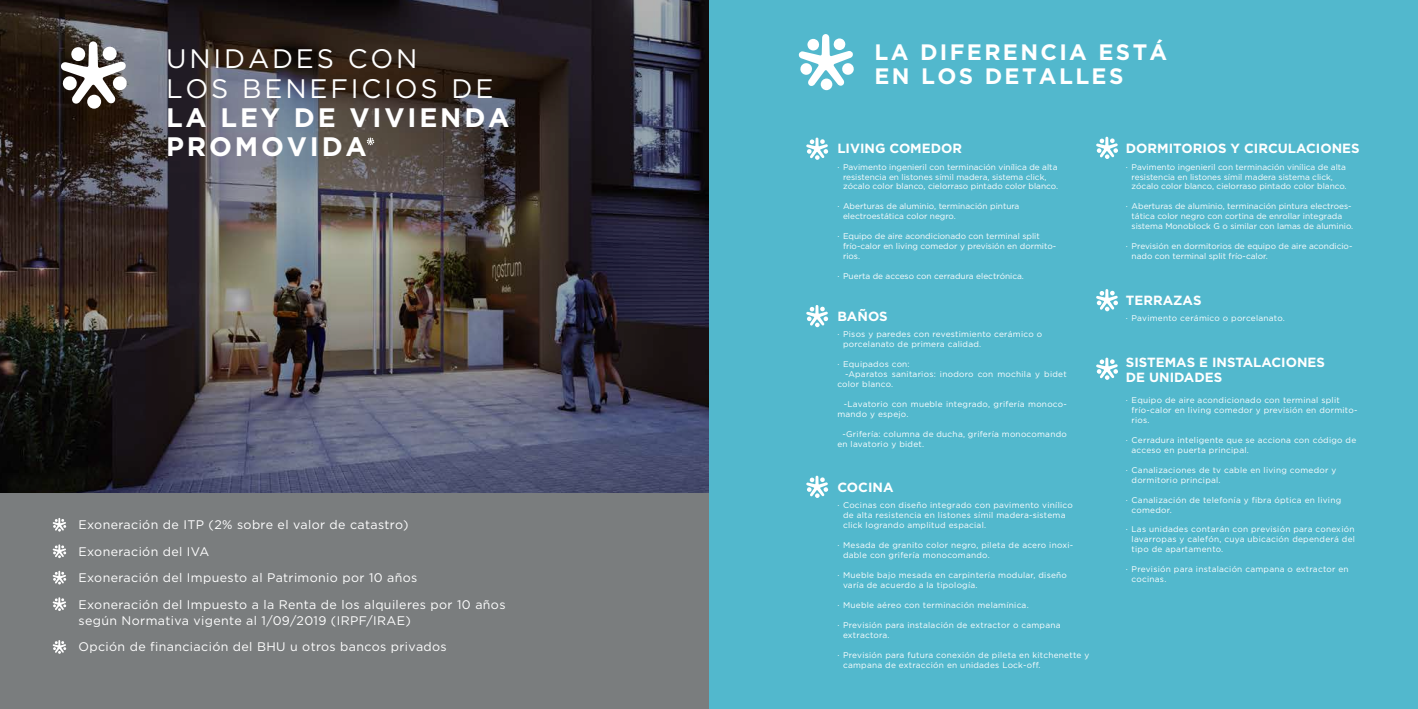
<style>
.page{position:relative;width:1418px;height:709px;background:#fff}
.page>*{position:absolute;margin:0;border:0;box-sizing:border-box;transform-origin:0 0}
.t1{font:26.7px/29.2px "Gotham";letter-spacing:.105em;color:#fff}
.t2{font:700 26.7px/29.2px "Gotham";letter-spacing:.105em;color:#fff}
.t3{font:700 22.3px/24.4px "Gotham";letter-spacing:.105em;color:#fff}
.t4{font:700 13.3px/15.5px "Gotham";color:#fff}
.t5{font:12.4px/26.4px "Gotham";letter-spacing:.03em;color:#fff}
.t6{font:8.3px/10px "Gotham";letter-spacing:.03em;color:#fff}
.t7{font:8.3px/10px "Gotham";color:#fff}
</style>
<div class="page">
<img style="left:0;top:0;width:709px;height:493px">
<div style="left:87px;top:95px;width:14px;height:14px;background:#fff;border-radius:7px"></div>
<svg style="left:61px;top:41px;width:67px;height:63px"></svg>
<svg style="left:367px;top:137px;width:7px;height:8px"></svg>
<div style="left:0;top:493px;width:709px;height:216px;background:#7a7d7e"></div>
<svg style="left:53px;top:518px;width:13px;height:13px"></svg>
<svg style="left:53px;top:544px;width:13px;height:14px"></svg>
<svg style="left:53px;top:570px;width:13px;height:14px"></svg>
<svg style="left:53px;top:597px;width:13px;height:14px"></svg>
<svg style="left:53px;top:640px;width:13px;height:13px"></svg>
<div style="left:709px;top:0;width:708px;height:709px;background:#52b8cd"></div>
<div style="left:820px;top:79px;width:12px;height:11px;background:#fff;border-radius:6px"></div>
<svg style="left:798px;top:34px;width:56px;height:52px"></svg>
<svg style="left:806px;top:137px;width:22px;height:23px"></svg>
<svg style="left:806px;top:305px;width:22px;height:22px"></svg>
<svg style="left:806px;top:475px;width:22px;height:23px"></svg>
<svg style="left:1096px;top:357px;width:22px;height:23px"></svg>
<svg style="left:1096px;top:289px;width:22px;height:22px"></svg>
<svg style="left:1096px;top:137px;width:22px;height:22px"></svg>
<h1 class="t1" style="left:166px;top:44px;width:329px">UNIDADES CON<br>LOS BENEFICIOS DE</h1>
<h1 class="t2" style="left:166px;top:102px;width:345px">LA LEY DE VIVIENDA<br>PROMOVIDA</h1>
<h3 class="t5" style="left:78px;top:511px;width:428px">Exoneración de ITP (2% sobre el valor de catastro)<br>Exoneración del IVA<br>Exoneración del Impuesto al Patrimonio por 10 años<br>Exoneración del Impuesto a la Renta de los alquileres por 10 años</h3>
<h3 class="t5" style="left:78px;top:607px;width:370px">según Normativa vigente al 1/09/2019 (IRPF/IRAE)<br>Opción de financiación del BHU u otros bancos privados</h3>
<h2 class="t3" style="left:874px;top:39px;width:294px">LA DIFERENCIA ESTÁ<br>EN LOS DETALLES</h2>
<h3 class="t4" style="left:837px;top:140px;width:126px">LIVING COMEDOR</h3>
<p class="t7" style="left:843px;top:161px;width:216px;text-indent:-6px">· Pavimento ingenieril con terminación vinílica de alta resistencia en listones símil madera, sistema click, zócalo color blanco, cielorraso pintado color blanco.</p>
<p class="t7" style="left:843px;top:201px;width:178px;text-indent:-6px">· Aberturas de aluminio, terminación pintura electroestática color negro.</p>
<p class="t7" style="left:843px;top:231px;width:215px;text-indent:-6px">· Equipo de aire acondicionado con terminal split frío-calor en living comedor y previsión en dormito&shy;rios.</p>
<p class="t7" style="left:837px;top:271px;width:188px">· Puerta de acceso con cerradura electrónica.</p>
<h3 class="t4" style="left:1125px;top:140px;width:235px">DORMITORIOS Y CIRCULACIONES</h3>
<p class="t7" style="left:1131px;top:161px;width:216px;text-indent:-6px">· Pavimento ingenieril con terminación vinílica de alta resistencia en listones símil madera sistema click, zócalo color blanco, cielorraso pintado color blanco.</p>
<p class="t7" style="left:1131px;top:201px;width:223px;text-indent:-6px">· Aberturas de aluminio, terminación pintura electroes&shy;tática color negro con cortina de enrollar integrada sistema Monoblock G o similar con lamas de aluminio.</p>
<p class="t7" style="left:1131px;top:241px;width:222px;text-indent:-6px">· Previsión en dormitorios de equipo de aire acondicio&shy;nado con terminal split frío-calor.</p>
<h3 class="t4" style="left:1125px;top:292px;width:77px">TERRAZAS</h3>
<h3 class="t4" style="left:837px;top:308px;width:52px">BAÑOS</h3>
<p class="t6" style="left:1125px;top:313px;width:160px">· Pavimento cerámico o porcelanato.</p>
<p class="t6" style="left:843px;top:329px;width:201px;text-indent:-6px">· Pisos y paredes con revestimiento cerámico o porcelanato de primera calidad.</p>
<p class="t6" style="left:837px;top:359px;width:74px">· Equipados con:</p>
<p class="t6" style="left:845px;top:369px;width:223px">-Aparatos sanitarios: inodoro con mochila y bidet</p>
<p class="t6" style="left:837px;top:379px;width:57px">color blanco.</p>
<p class="t6" style="left:837px;top:399px;width:231px;text-indent:6px">-Lavatorio con mueble integrado, grifería monoco&shy;mando y espejo.</p>
<p class="t6" style="left:837px;top:428px;width:231px;text-indent:5px">-Grifería: columna de ducha, grifería monocomando en lavatorio y bidet.</p>
<h3 class="t4" style="left:1125px;top:354px;width:200px">SISTEMAS E INSTALACIONES<br>DE UNIDADES</h3>
<p class="t6" style="left:1131px;top:395px;width:227px;text-indent:-6px">· Equipo de aire acondicionado con terminal split frío-calor en living comedor y previsión en dormito&shy;rios.</p>
<p class="t6" style="left:1131px;top:434px;width:226px;text-indent:-6px">· Cerradura inteligente que se acciona con código de acceso en puerta principal.</p>
<p class="t6" style="left:1131px;top:464px;width:206px;text-indent:-6px">· Canalizaciones de tv cable en living comedor y dormitorio principal.</p>
<p class="t6" style="left:1131px;top:494px;width:211px;text-indent:-6px">· Canalización de telefonía y fibra óptica en living comedor.</p>
<p class="t6" style="left:1131px;top:524px;width:225px;text-align:justify;text-indent:-6px">· Las unidades contarán con previsión para conexión lavarropas y calefón, cuya ubicación dependerá del tipo de apartamento.</p>
<p class="t6" style="left:1131px;top:564px;width:219px;text-indent:-6px">· Previsión para instalación campana o extractor en cocinas.</p>
<h3 class="t4" style="left:837px;top:479px;width:58px">COCINA</h3>
<p class="t6" style="left:843px;top:500px;width:231px;text-indent:-6px">· Cocinas con diseño integrado con pavimento vinílico de alta resistencia en listones símil madera-sistema click logrando amplitud espacial.</p>
<p class="t6" style="left:843px;top:540px;width:232px;text-indent:-6px">· Mesada de granito color negro, pileta de acero inoxi&shy;dable con grifería monocomando.</p>
<p class="t6" style="left:843px;top:569px;width:225px;text-indent:-6px">· Mueble bajo mesada en carpintería modular, diseño varía de acuerdo a la tipología.</p>
<p class="t6" style="left:837px;top:599px;width:193px">· Mueble aéreo con terminación melamínica.</p>
<p class="t6" style="left:843px;top:619px;width:219px;text-indent:-6px">· Previsión para instalación de extractor o campana extractora.</p>
<p class="t6" style="left:843px;top:649px;width:248px;text-indent:-6px">· Previsión para futura conexión de pileta en kitchenette y campana de extracción en unidades Lock-off.</p>
</div>
